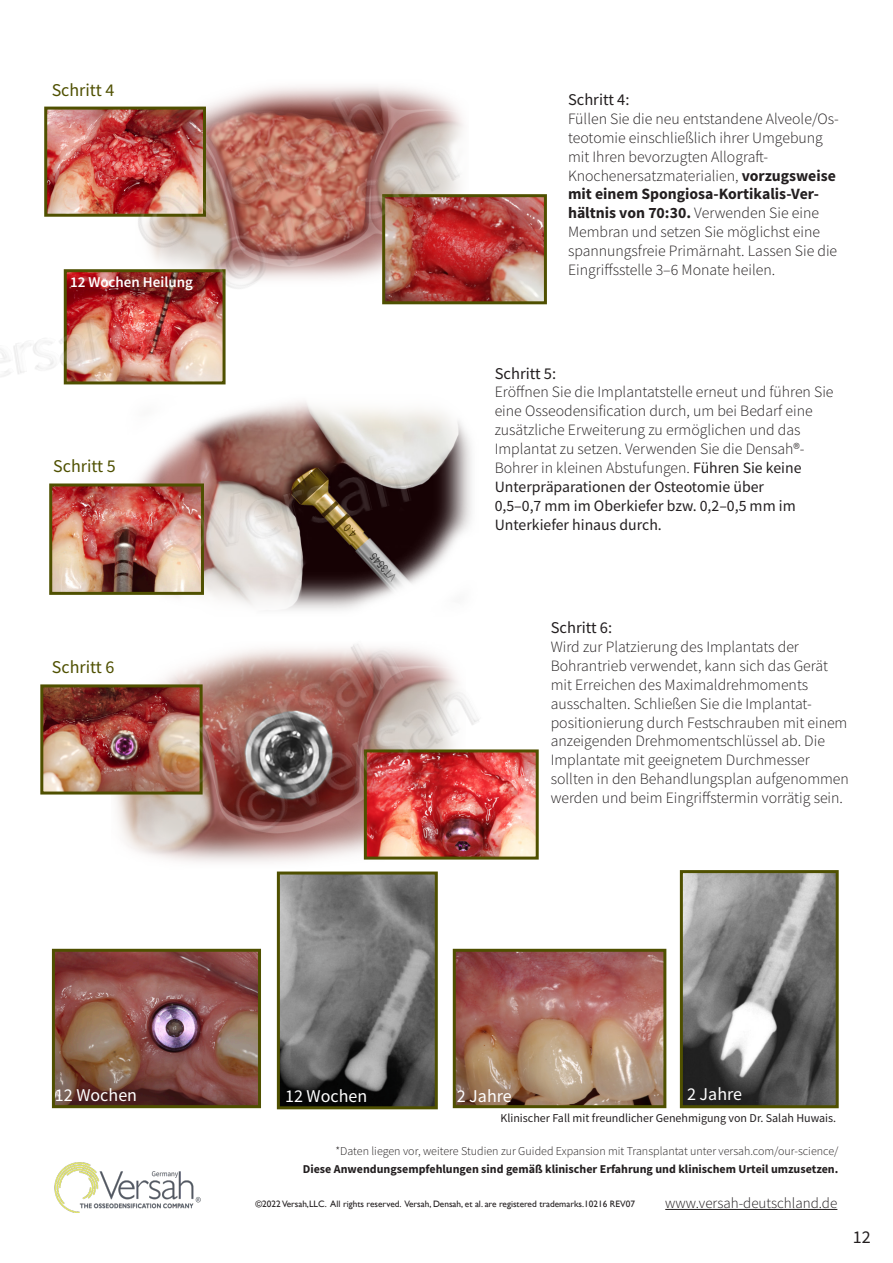
<style>
.page{position:relative;width:893px;height:1263px;background:#fff}
.page>*{position:absolute;margin:0;border:0;box-sizing:border-box;transform-origin:0 0}
.t1{font:18px "Source Sans Pro";color:#fff}
.t2{font:18px "Source Sans Pro";color:#4f5000}
.t3{font:18px "Source Sans Pro";color:#231f20}
.t4{font:16.5px "Source Sans Pro";color:#231f20}
.t5{font:300 15.75px/18.9px "Source Sans Pro";color:#231f20}
.t6{font:300 15px "Source Sans Pro";color:#231f20}
.t7{font:600 15px "Source Sans Pro";color:#fff}
.t8{font:300 12px/18px "Source Sans Pro";color:#231f20;text-align:right}
.t9{font:12px "Source Sans Pro";color:#231f20}
.t10{font:9.3px "Gill Sans";color:#231f20}
.s1{font-weight:700}
.s2{font-weight:400}
</style>
<div class="page">
<img style="left:170px;top:401px;width:302px;height:201px">
<img style="left:112px;top:794px;width:86px;height:68px">
<img style="left:48px;top:111px;width:54px;height:102px">
<div style="left:44px;top:107px;width:162px;height:110px;border:3px solid #4f5000"></div>
<img style="left:68px;top:273px;width:154px;height:107px">
<div style="left:64px;top:269px;width:162px;height:115px;border:3px solid #4f5000"></div>
<img style="left:53px;top:487px;width:71px;height:104px">
<div style="left:49px;top:483px;width:155px;height:112px;border:3px solid #4f5000"></div>
<img style="left:44px;top:688px;width:78px;height:102px">
<div style="left:40px;top:684px;width:163px;height:110px;border:3px solid #4f5000"></div>
<img style="left:684px;top:874px;width:151px;height:230px">
<div style="left:680px;top:870px;width:159px;height:238px;border:3px solid #4f5000"></div>
<img style="left:281px;top:879px;width:153px;height:226px">
<div style="left:277px;top:871px;width:161px;height:238px;border:3px solid #4f5000"></div>
<img style="left:56px;top:953px;width:201px;height:151px">
<div style="left:52px;top:949px;width:209px;height:159px;border:3px solid #4f5000"></div>
<img style="left:496px;top:198px;width:47px;height:102px">
<div style="left:382px;top:194px;width:165px;height:110px;border:3px solid #4f5000"></div>
<img style="left:515px;top:753px;width:20px;height:102px">
<div style="left:364px;top:749px;width:175px;height:110px;border:3px solid #4f5000"></div>
<img style="left:457px;top:953px;width:205px;height:151px">
<div style="left:453px;top:949px;width:213px;height:159px;border:3px solid #4f5000"></div>
<hr style="left:665px;top:1209px;width:172px;height:1px;background:#231f20">
<img style="left:54px;top:1162px;width:147px;height:51px">
<img style="left:102px;top:86px;width:318px;height:208px">
<img style="left:178px;top:99px;width:318px;height:236px">
<img style="left:122px;top:602px;width:246px;height:236px">
<img style="left:198px;top:643px;width:317px;height:236px">
<img style="left:0;top:290px;width:141px;height:95px">
<img style="left:124px;top:418px;width:315px;height:177px">
<p class="t2" style="left:52px;top:79px;width:64px">Schritt 4</p>
<p class="t7" style="left:70px;top:272px;width:125px">12 Wochen Heilung</p>
<p class="t2" style="left:53px;top:455px;width:64px">Schritt 5</p>
<p class="t2" style="left:52px;top:656px;width:64px">Schritt 6</p>
<p class="t4" style="left:568px;top:89px;width:63px">Schritt 4:</p>
<p class="t5" style="left:568px;top:109px;width:272px">Füllen Sie die neu entstandene Alveole/Os&shy;teotomie einschließlich ihrer Umgebung mit Ihren bevorzugten Allograft-Knochenersatzmaterialien, <span class="s1">vorzugsweise mit einem Spongiosa-Kortikalis-Ver&shy;hältnis von 70:30.</span> Verwenden Sie eine Membran und setzen Sie möglichst eine spannungsfreie Primärnaht. Lassen Sie die Eingriffsstelle 3–6 Monate heilen.</p>
<p class="t4" style="left:495px;top:363px;width:63px">Schritt 5:</p>
<p class="t5" style="left:495px;top:383px;width:340px">Eröffnen Sie die Implantatstelle erneut und führen Sie eine Osseodensification durch, um bei Bedarf eine zusätzliche Erweiterung zu ermöglichen und das Implantat zu setzen. Verwenden Sie die Densah®- Bohrer in kleinen Abstufungen. <span class="s2">Führen Sie keine Unterpräparationen der Osteotomie über<br>0,5–0,7 mm im Oberkiefer bzw. 0,2–0,5 mm im Unterkiefer hinaus durch.</span></p>
<p class="t4" style="left:551px;top:617px;width:63px">Schritt 6:</p>
<p class="t5" style="left:551px;top:637px;width:300px">Wird zur Platzierung des Implantats der Bohrantrieb verwendet, kann sich das Gerät mit Erreichen des Maximaldrehmoments ausschalten. Schließen Sie die Implantat&shy;positionierung durch Festschrauben mit einem anzeigenden Drehmomentschlüssel ab. Die Implantate mit geeignetem Durchmesser sollten in den Behandlungsplan aufgenommen werden und beim Eingriffstermin vorrätig sein.</p>
<p class="t1" style="left:55px;top:1083px;width:84px">12 Wochen</p>
<p class="t1" style="left:285px;top:1084px;width:84px">12 Wochen</p>
<p class="t1" style="left:457px;top:1084px;width:57px">2 Jahre</p>
<p class="t1" style="left:687px;top:1083px;width:57px">2 Jahre</p>
<p class="t9" style="left:500px;top:1110px;width:337px">Klinischer Fall mit freundlicher Genehmigung von Dr. Salah Huwais.</p>
<p class="t8" style="left:303px;top:1142px;width:537px">*Daten liegen vor, weitere Studien zur Guided Expansion mit Transplantat unter versah.com/our-science/<br><span class="s1">Diese Anwendungsempfehlungen sind gemäß klinischer Erfahrung und klinischem Urteil umzusetzen.</span></p>
<p class="t6" style="left:665px;top:1194px;width:174px">www.versah-deutschland.de</p>
<p class="t10" style="left:255px;top:1198px;width:381px">©2022 Versah,LLC. All rights reserved. Versah, Densah, et al. are registered trademarks.10216 REV07</p>
<p class="t3" style="left:853px;top:1225px;width:19px">12</p>
</div>
